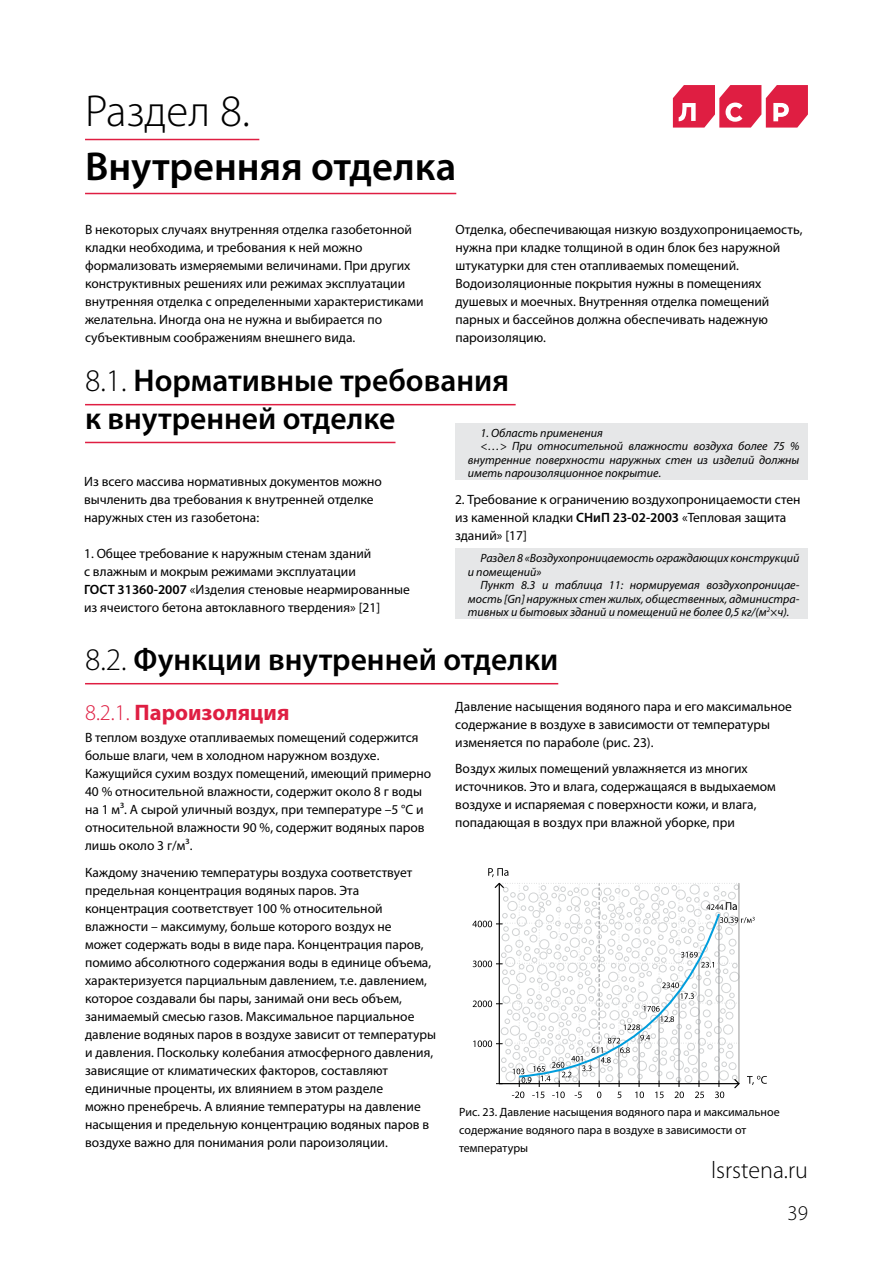
<style>
.page{position:relative;width:893px;height:1263px;background:#fff}
.page>*{position:absolute;margin:0;border:0;box-sizing:border-box;transform-origin:0 0}
.t1{font:300 45px "Myriad Pro";color:#000}
.t2{font:600 40.5px "Myriad Pro";color:#000}
.t3{font:600 31.5px/37.8px "Myriad Pro";color:#000}
.t4{font:300 24px "Myriad Pro";color:#000}
.t5{font:700 22.5px "Myriad Pro";color:#df1e42}
.t6{font:300 21px "Myriad Pro";color:#000}
.t7{font:13.5px/18px "Myriad Pro";color:#000}
.t8{font:italic 12px/13.5px "Myriad Pro";color:#000}
.t9{font:12px/18px "Myriad Pro";color:#000}
.s1{font-weight:300}
.s2{font-weight:600}
</style>
<div class="page">
<svg style="left:673px;top:85px;width:135px;height:43px"></svg>
<hr style="left:85px;top:139px;width:174px;height:1px;background:#df1e42">
<hr style="left:85px;top:193px;width:371px;height:1px;background:#df1e42">
<hr style="left:85px;top:404px;width:431px;height:1px;background:#df1e42">
<hr style="left:85px;top:442px;width:310px;height:1px;background:#df1e42">
<hr style="left:85px;top:683px;width:473px;height:1px;background:#df1e42">
<div style="left:455px;top:423px;width:353px;height:17px;background:#e6e7e8"></div>
<div style="left:455px;top:436px;width:353px;height:44px;background:#e6e7e8"></div>
<div style="left:455px;top:549px;width:353px;height:30px;background:#e6e7e8"></div>
<div style="left:455px;top:576px;width:353px;height:43px;background:#e6e7e8"></div>
<svg style="left:472px;top:868px;width:295px;height:230px"></svg>
<h1 class="t1" style="left:85px;top:86px;width:166px">Раздел 8.</h1>
<h2 class="t2" style="left:85px;top:141px;width:373px">Внутренняя отделка</h2>
<p class="t7" style="left:85px;top:220px;width:340px">В некоторых случаях внутренняя отделка газобетонной кладки необходима, и требования к ней можно формализовать измеряемыми величинами. При других конструктивных решениях или режимах эксплуатации внутренняя отделка с определенными характеристиками желательна. Иногда она не нужна и выбирается по субъективным соображениям внешнего вида.</p>
<p class="t7" style="left:455px;top:220px;width:349px">Отделка, обеспечивающая низкую воздухопроницаемость, нужна при кладке толщиной в один блок без наружной штукатурки для стен отапливаемых помещений.<br>Водоизоляционные покрытия нужны в помещениях душевых и моечных. Внутренняя отделка помещений парных и бассейнов должна обеспечивать надежную пароизоляцию.</p>
<h3 class="t3" style="left:85px;top:361px;width:426px"><span class="s1">8.1.</span> Нормативные требования к внутренней отделке</h3>
<p class="t8" style="left:480px;top:426px;width:124px">1. Область применения</p>
<p class="t8" style="left:480px;top:439px;width:320px">&lt;…&gt; При относительной влажности воздуха более 75 %</p>
<p class="t8" style="left:468px;top:453px;width:333px">внутренние поверхности наружных стен из изделий должны</p>
<p class="t8" style="left:468px;top:466px;width:195px">иметь пароизоляционное покрытие.</p>
<p class="t7" style="left:455px;top:490px;width:347px">2. Требование к ограничению воздухопроницаемости стен из каменной кладки <span class="s2">СНиП 23-02-2003</span> «Тепловая защита зданий» [17]</p>
<p class="t8" style="left:468px;top:551px;width:333px;text-indent:13px">Раздел 8 «Воздухопроницаемость ограждающих конструкций и помещений»</p>
<p class="t8" style="left:468px;top:578px;width:333px;text-align:justify;text-indent:13px">Пункт 8.3 и таблица 11: нормируемая воздухопроницае&shy;мость [Gn] наружных стен жилых, общественных, администра&shy;тивных и бытовых зданий и помещений не более 0,5 кг/(м<sup>2</sup>×ч).</p>
<p class="t7" style="left:84px;top:472px;width:299px">Из всего массива нормативных документов можно вычленить два требования к внутренней отделке наружных стен из газобетона:</p>
<p class="t7" style="left:84px;top:544px;width:327px">1. Общее требование к наружным стенам зданий<br>с влажным и мокрым режимами эксплуатации<br><span class="s2">ГОСТ 31360-2007</span> «Изделия стеновые неармированные из ячеистого бетона автоклавного твердения» [21]</p>
<h3 class="t3" style="left:85px;top:640px;width:475px"><span class="s1">8.2.</span> Функции внутренней отделки</h3>
<h3 class="t5" style="left:85px;top:698px;width:206px"><span class="s1">8.2.1.</span> Пароизоляция</h3>
<p class="t7" style="left:85px;top:729px;width:348px">В теплом воздухе отапливаемых помещений содержится больше влаги, чем в холодном наружном воздухе.<br>Кажущийся сухим воздух помещений, имеющий примерно 40 % относительной влажности, содержит около 8 г воды на 1 м³. А сырой уличный воздух, при температуре –5 °С и относительной влажности 90 %, содержит водяных паров лишь около 3 г/м³.</p>
<p class="t7" style="left:85px;top:863px;width:353px">Каждому значению температуры воздуха соответствует предельная концентрация водяных паров. Эта концентрация соответствует 100 % относительной влажности – максимуму, больше которого воздух не<br>может содержать воды в виде пара. Концентрация паров, помимо абсолютного содержания воды в единице объема, характеризуется парциальным давлением, т.е. давлением, которое создавали бы пары, занимай они весь объем, занимаемый смесью газов. Максимальное парциальное давление водяных паров в воздухе зависит от температуры и давления. Поскольку колебания атмосферного давления, зависящие от климатических факторов, составляют единичные проценты, их влиянием в этом разделе<br>можно пренебречь. А влияние температуры на давление насыщения и предельную концентрацию водяных паров в воздухе важно для понимания роли пароизоляции.</p>
<p class="t7" style="left:455px;top:697px;width:338px">Давление насыщения водяного пара и его максимальное содержание в воздухе в зависимости от температуры изменяется по параболе (рис. 23).</p>
<p class="t7" style="left:455px;top:759px;width:322px">Воздух жилых помещений увлажняется из многих источников. Это и влага, содержащаяся в выдыхаемом воздухе и испаряемая с поверхности кожи, и влага, попадающая в воздух при влажной уборке, при</p>
<p class="t9" style="left:459px;top:1103px;width:322px">Рис. 23. Давление насыщения водяного пара и максимальное содержание водяного пара в воздухе в зависимости от температуры</p>
<h3 class="t4" style="left:711px;top:1157px;width:98px">lsrstena.ru</h3>
<h3 class="t6" style="left:787px;top:1202px;width:22px">39</h3>
</div>
